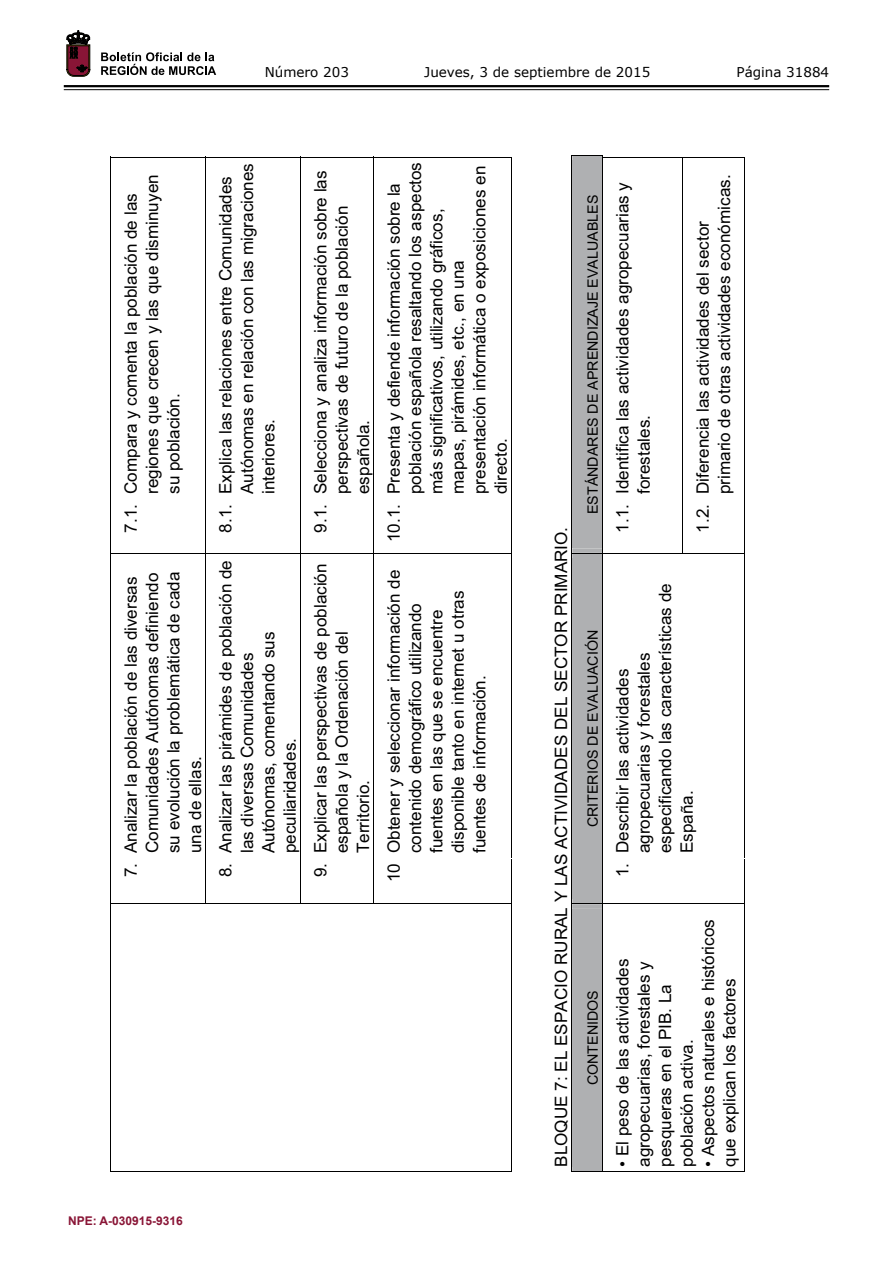
<style>
.page{position:relative;width:893px;height:1263px;background:#fff}
.page>*{position:absolute;margin:0;border:0;box-sizing:border-box;transform-origin:0 0}
.t1{font:17.1px/21.3px "Arial";color:#000}
.t2{font:14.25px "Arial";color:#000}
.t3{font:13.5px "Verdana";color:#000}
.t4{font:700 12px "Arial";color:#891536}
</style>
<div class="page">
<hr style="left:64px;top:85px;width:765px;height:2px;background:#000">
<hr style="left:64px;top:89px;width:765px;height:1px;background:#000">
<svg style="left:101px;top:52px;width:115px;height:23px"></svg>
<svg style="left:67px;top:31px;width:23px;height:45px"></svg>
<hr style="left:111px;top:157px;width:1px;height:1015px;background:#000">
<hr style="left:111px;top:1171px;width:94px;height:1px;background:#000">
<hr style="left:111px;top:903px;width:94px;height:1px;background:#000">
<hr style="left:111px;top:553px;width:94px;height:1px;background:#000">
<hr style="left:111px;top:157px;width:94px;height:1px;background:#000">
<hr style="left:205px;top:157px;width:1px;height:747px;background:#000">
<hr style="left:206px;top:1171px;width:94px;height:1px;background:#000">
<hr style="left:206px;top:903px;width:94px;height:1px;background:#000">
<hr style="left:206px;top:553px;width:94px;height:1px;background:#000">
<hr style="left:206px;top:157px;width:94px;height:1px;background:#000">
<hr style="left:300px;top:157px;width:1px;height:747px;background:#000">
<hr style="left:301px;top:1171px;width:72px;height:1px;background:#000">
<hr style="left:301px;top:903px;width:72px;height:1px;background:#000">
<hr style="left:301px;top:553px;width:72px;height:1px;background:#000">
<hr style="left:301px;top:157px;width:72px;height:1px;background:#000">
<hr style="left:373px;top:157px;width:1px;height:747px;background:#000">
<hr style="left:374px;top:1171px;width:138px;height:1px;background:#000">
<hr style="left:511px;top:904px;width:1px;height:268px;background:#000">
<hr style="left:374px;top:903px;width:138px;height:1px;background:#000">
<hr style="left:511px;top:859px;width:1px;height:44px;background:#000">
<hr style="left:511px;top:553px;width:1px;height:305px;background:#000">
<hr style="left:374px;top:553px;width:138px;height:1px;background:#000">
<hr style="left:511px;top:500px;width:1px;height:53px;background:#000">
<hr style="left:511px;top:157px;width:1px;height:342px;background:#000">
<hr style="left:374px;top:157px;width:138px;height:1px;background:#000">
<svg style="left:571px;top:155px;width:32px;height:1017px;background:#828385"></svg>
<hr style="left:603px;top:1171px;width:80px;height:1px;background:#000">
<hr style="left:603px;top:903px;width:80px;height:1px;background:#000">
<hr style="left:603px;top:553px;width:80px;height:1px;background:#000">
<hr style="left:603px;top:157px;width:80px;height:1px;background:#000">
<hr style="left:683px;top:157px;width:1px;height:396px;background:#000">
<hr style="left:683px;top:1171px;width:62px;height:1px;background:#000">
<hr style="left:744px;top:904px;width:1px;height:268px;background:#000">
<hr style="left:683px;top:903px;width:62px;height:1px;background:#000">
<hr style="left:744px;top:859px;width:1px;height:44px;background:#000">
<hr style="left:744px;top:553px;width:1px;height:305px;background:#000">
<hr style="left:683px;top:553px;width:62px;height:1px;background:#000">
<hr style="left:744px;top:500px;width:1px;height:53px;background:#000">
<hr style="left:744px;top:157px;width:1px;height:342px;background:#000">
<hr style="left:683px;top:157px;width:62px;height:1px;background:#000">
<p class="t3" style="left:265px;top:62px;width:86px">Número 203</p>
<p class="t3" style="left:424px;top:62px;width:228px">Jueves, 3 de septiembre de 2015</p>
<p class="t3" style="left:736px;top:62px;width:94px">Página 31884</p>
<p class="t1" style="left:120px;top:494px;width:321px;text-indent:-39px;rotate:-90deg">7.1. Compara y comenta la población de las regiones que crecen y las que disminuyen su población.</p>
<p class="t1" style="left:120px;top:853px;width:283px;text-indent:-24px;rotate:-90deg">7. Analizar la población de las diversas<br>Comunidades Autónomas definiendo su evolución la problemática de cada una de ellas.</p>
<p class="t1" style="left:215px;top:494px;width:332px;text-indent:-39px;rotate:-90deg">8.1. Explica las relaciones entre Comunidades<br>Autónomas en relación con las migraciones interiores.</p>
<p class="t1" style="left:215px;top:853px;width:294px;text-indent:-24px;rotate:-90deg">8. Analizar las pirámides de población de las diversas Comunidades<br>Autónomas, comentando sus peculiaridades.</p>
<p class="t1" style="left:310px;top:494px;width:325px;text-indent:-39px;rotate:-90deg">9.1. Selecciona y analiza información sobre las perspectivas de futuro de la población española.</p>
<p class="t1" style="left:310px;top:853px;width:291px;text-indent:-24px;rotate:-90deg">9. Explicar las perspectivas de población española y la Ordenación del<br>Territorio.</p>
<p class="t1" style="left:383px;top:494px;width:333px;text-indent:-48px;rotate:-90deg">10.1. Presenta y defiende información sobre la población española resaltando los aspectos más significativos, utilizando gráficos, mapas, pirámides, etc., en una presentación informática o exposiciones en directo.</p>
<p class="t1" style="left:383px;top:853px;width:285px;text-indent:-29px;rotate:-90deg">10 Obtener y seleccionar información de contenido demográfico utilizando fuentes en las que se encuentre disponible tanto en internet u otras fuentes de información.</p>
<p class="t4" style="left:68px;top:1213px;width:116px">NPE: A-030915-9316</p>
<p class="t1" style="left:551px;top:1167px;width:641px;rotate:-90deg">BLOQUE 7: EL ESPACIO RURAL Y LAS ACTIVIDADES DEL SECTOR PRIMARIO.</p>
<p class="t2" style="left:583px;top:514px;width:321px;rotate:-90deg">ESTÁNDARES DE APRENDIZAJE EVALUABLES</p>
<p class="t2" style="left:583px;top:827px;width:199px;rotate:-90deg">CRITERIOS DE EVALUACIÓN</p>
<p class="t2" style="left:583px;top:1085px;width:97px;rotate:-90deg">CONTENIDOS</p>
<p class="t1" style="left:612px;top:494px;width:313px;text-indent:-39px;rotate:-90deg">1.1. Identifica las actividades agropecuarias y forestales.</p>
<p class="t1" style="left:692px;top:494px;width:321px;text-indent:-39px;rotate:-90deg">1.2. Diferencia las actividades del sector primario de otras actividades económicas.</p>
<p class="t1" style="left:612px;top:853px;width:271px;text-indent:-24px;rotate:-90deg">1. Describir las actividades agropecuarias y forestales especificando las características de<br>España.</p>
<p class="t1" style="left:698px;top:1167px;width:249px;rotate:-90deg">• Aspectos naturales e históricos que explican los factores</p>
<p class="t1" style="left:612px;top:1167px;width:210px;rotate:-90deg">• El peso de las actividades agropecuarias, forestales y pesqueras en el PIB. La población activa.</p>
</div>
